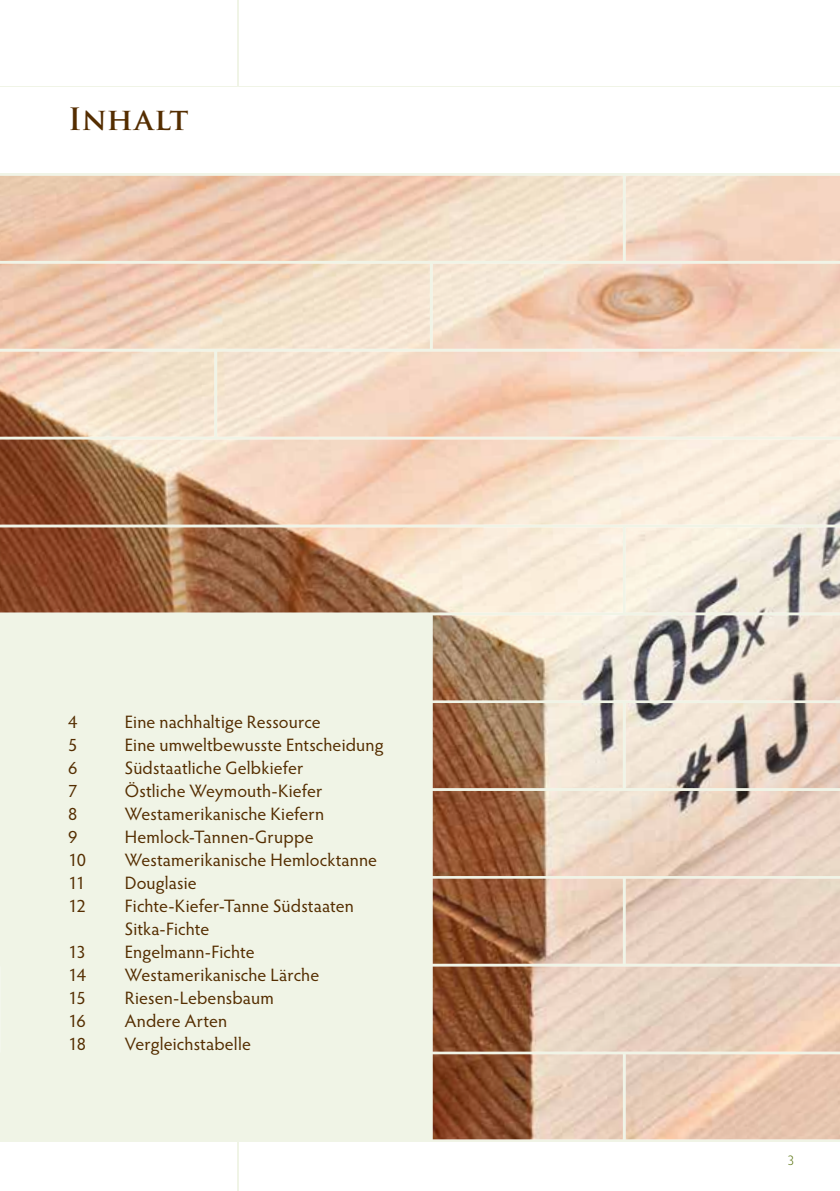
<style>
.page{position:relative;width:840px;height:1191px;background:#fff}
.page>*{position:absolute;margin:0;border:0;box-sizing:border-box;transform-origin:0 0}
.t1{font:700 30px "Trajan Pro";color:#542d00}
.t2{font:18px/23px "Hypatia Sans Pro";letter-spacing:.01em;color:#542d00}
.t3{font:300 14px "Hypatia Sans Pro";color:#5a7411}
</style>
<div class="page">
<img style="left:0;top:176px;width:839px;height:963px">
<h1 class="t1" style="left:68px;top:100px;width:122px">Inhalt</h1>
<p class="t2" style="left:68px;top:709px;width:20px">4<br>5<br>6<br>7<br>8<br>9<br>10<br>11<br>12</p>
<p class="t2" style="left:68px;top:939px;width:20px;text-align:justify">13<br>14<br>15<br>16<br>18</p>
<p class="t2" style="left:125px;top:709px;width:260px">Eine nachhaltige Ressource<br>Eine umweltbewusste Entscheidung<br>Südstaatliche Gelbkiefer<br>Östliche Weymouth-Kiefer<br>Westamerikanische Kiefern<br>Hemlock-Tannen-Gruppe<br>Westamerikanische Hemlocktanne<br>Douglasie<br>Fichte-Kiefer-Tanne Südstaaten<br>Sitka-Fichte<br>Engelmann-Fichte<br>Westamerikanische Lärche<br>Riesen-Lebensbaum<br>Andere Arten<br>Vergleichstabelle</p>
<p class="t3" style="left:787px;top:1151px;width:9px">3</p>
</div>
